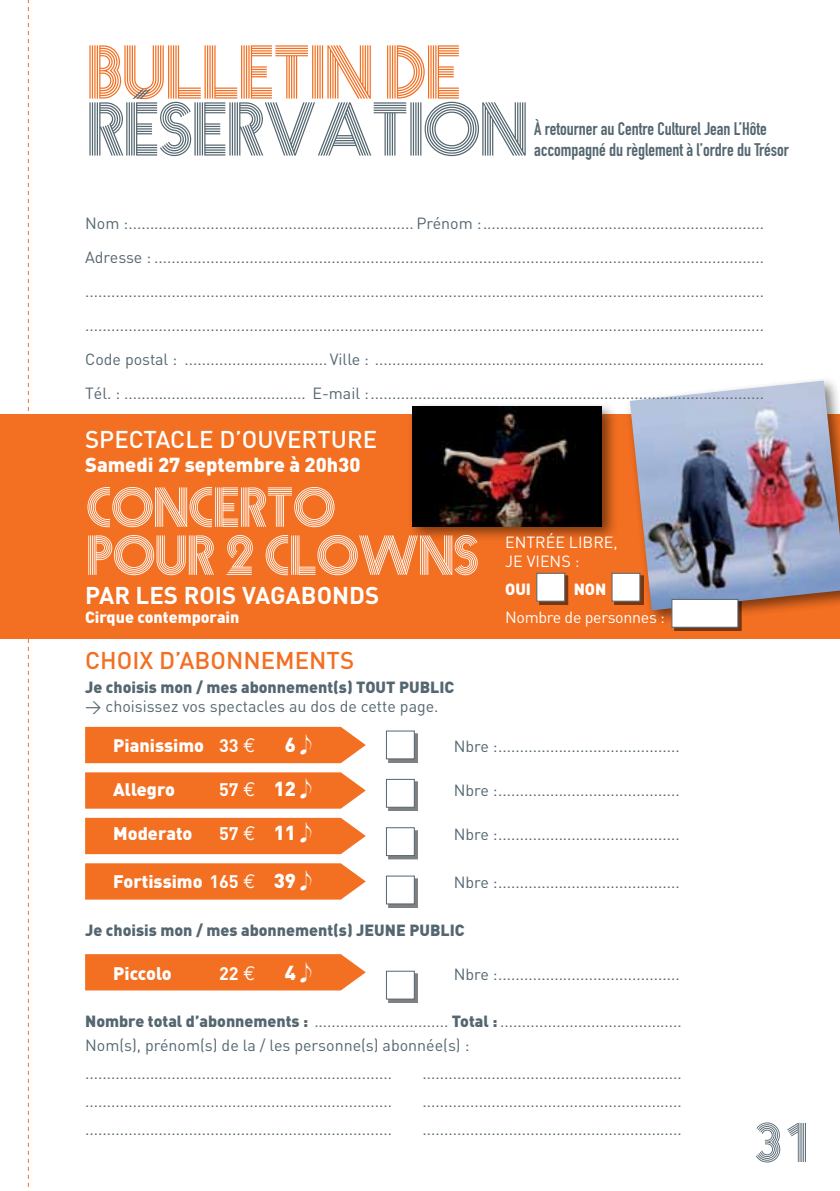
<style>
.page{position:relative;width:840px;height:1191px;background:#fff}
.page>*{position:absolute;margin:0;border:0;box-sizing:border-box;transform-origin:0 0}
.t1{font:68px "Prisma";color:#546670}
.t2{font:68px "Prisma";color:#f36f21}
.t3{font:50.4px/48px "Prisma";color:#fff}
.t4{font:50px "Prisma";color:#546670}
.t5{font:500 24px "DIN";color:#fff}
.t6{font:700 24px "DIN";color:#fff}
.t7{font:500 24px "DIN";color:#f36f21}
.t8{font:900 20px "DIN";color:#fff}
.t9{font:18px/21.6px "DIN Engschrift";color:#546670}
.t10{font:900 18px "DIN";color:#fff}
.t11{font:700 18px "DIN";color:#fff}
.t12{font:16px/34px "DIN";color:#546670;text-align:justify}
.t13{font:900 16px "DIN";color:#546670}
.t14{font:16px/19.2px "DIN";letter-spacing:-.01em;color:#fff}
.t15{font:900 16px "DIN";color:#fff}
.s1{font-weight:700}
.s2{font-family:"Euro Mono";font-weight:400;font-size:20px}
.s3{font-family:"Sonata";font-weight:400}
.s4{font-weight:900;font-size:20px}
.s5{font-family:"Sonata";font-weight:400;font-size:20px}
.s6{font-size:20px}
.s7{font-weight:900}
</style>
<div class="page">
<div style="left:0;top:414px;width:839px;height:224px;background:#f36f21"></div>
<div style="left:407px;top:401px;width:210px;height:142px;background:#000;opacity:.5"></div>
<img style="left:412px;top:407px;width:189px;height:119px">
<div style="left:624px;top:376px;width:215px;height:250px;background:#000;opacity:.5"></div>
<img style="left:629px;top:380px;width:210px;height:230px">
<div style="left:85px;top:727px;width:280px;height:36px;background:#f36f21"></div>
<svg style="left:85px;top:772px;width:280px;height:36px;background:#f3762c"></svg>
<div style="left:85px;top:818px;width:280px;height:36px;background:#f36f21"></div>
<svg style="left:85px;top:863px;width:280px;height:36px;background:#f3752b"></svg>
<svg style="left:85px;top:954px;width:280px;height:36px;background:#f3752a"></svg>
<div style="left:388px;top:733px;width:29px;height:29px;background:#000;opacity:.5"></div>
<div style="left:386px;top:730px;width:28px;height:29px;background:#fff"></div>
<div style="left:388px;top:781px;width:29px;height:29px;background:#000;opacity:.5"></div>
<div style="left:386px;top:779px;width:28px;height:28px;background:#fff;border:1px solid #546670"></div>
<div style="left:388px;top:830px;width:29px;height:29px;background:#000;opacity:.5"></div>
<div style="left:386px;top:827px;width:28px;height:29px;background:#fff;border:1px solid #546670"></div>
<div style="left:388px;top:878px;width:29px;height:29px;background:#000;opacity:.5"></div>
<div style="left:386px;top:875px;width:28px;height:29px;background:#fff"></div>
<div style="left:388px;top:973px;width:29px;height:29px;background:#000;opacity:.5"></div>
<div style="left:386px;top:970px;width:28px;height:29px;background:#fff;border:1px solid #546670"></div>
<div style="left:614px;top:575px;width:29px;height:29px;background:#000;opacity:.5"></div>
<div style="left:611px;top:573px;width:29px;height:28px;background:#fff"></div>
<div style="left:673px;top:601px;width:67px;height:29px;background:#000;opacity:.5"></div>
<div style="left:671px;top:599px;width:67px;height:29px;background:#fff;border:1px solid #546670"></div>
<div style="left:539px;top:575px;width:29px;height:29px;background:#000;opacity:.5"></div>
<div style="left:536px;top:573px;width:29px;height:28px;background:#fff;border:1px solid #546670"></div>
<svg style="left:28px;top:0;width:1px;height:1191px"></svg>
<h1 class="t2" style="left:85px;top:22px;width:375px">BULLETIN DE</h1>
<h1 class="t1" style="left:85px;top:79px;width:442px">RÉSERVATION</h1>
<p class="t9" style="left:533px;top:118px;width:256px">À retourner au Centre Culturel Jean L’Hôte accompagné du règlement à l’ordre du Trésor</p>
<p class="t12" style="left:85px;top:205px;width:680px">Nom :.................................................................. Prénom :.................................................................<br>Adresse : ............................................................................................................................................. ............................................................................................................................................................. .............................................................................................................................................................<br>Code postal : ................................. Ville : ..........................................................................................<br>Tél. : .......................................... E-mail :...........................................................................................</p>
<h3 class="t5" style="left:85px;top:424px;width:293px">SPECTACLE D’OUVERTURE</h3>
<p class="t8" style="left:85px;top:451px;width:277px">Samedi 27 septembre à 20h30</p>
<h2 class="t3" style="left:85px;top:480px;width:393px">CONCERTO<br>POUR 2 CLOWNS</h2>
<h3 class="t6" style="left:85px;top:579px;width:295px">PAR LES ROIS VAGABONDS</h3>
<p class="t15" style="left:85px;top:606px;width:156px">Cirque contemporain</p>
<h3 class="t7" style="left:85px;top:645px;width:270px">CHOIX D’ABONNEMENTS</h3>
<p class="t13" style="left:85px;top:676px;width:370px">Je choisis mon / mes abonnement(s) TOUT PUBLIC</p>
<p class="t12" style="left:85px;top:689px;width:355px">&gt; choisissez vos spectacles au dos de cette page.</p>
<p class="t14" style="left:505px;top:532px;width:114px">ENTRÉE LIBRE,<br>JE VIENS :</p>
<p class="t15" style="left:505px;top:578px;width:27px">OUI</p>
<p class="t15" style="left:573px;top:578px;width:34px">NON</p>
<p class="t14" style="left:505px;top:607px;width:161px">Nombre de personnes :</p>
<p class="t10" style="left:113px;top:733px;width:144px">Pianissimo <span class="s1">33</span> <span class="s2">E</span></p>
<p class="t8" style="left:285px;top:731px;width:28px">6<span class="s3">E</span></p>
<p class="t12" style="left:453px;top:729px;width:227px">Nbre :..........................................</p>
<p class="t10" style="left:113px;top:777px;width:63px">Allegro</p>
<p class="t11" style="left:219px;top:777px;width:94px">57<span class="s2">E</span> <span class="s4">12</span><span class="s5">E</span></p>
<p class="t12" style="left:453px;top:773px;width:227px">Nbre :..........................................</p>
<p class="t10" style="left:113px;top:821px;width:81px">Moderato</p>
<p class="t11" style="left:219px;top:821px;width:94px">57<span class="s2">E</span> <span class="s4">11</span><span class="s5">E</span></p>
<p class="t12" style="left:453px;top:817px;width:227px">Nbre :..........................................</p>
<p class="t10" style="left:113px;top:869px;width:200px">Fortissimo <span class="s1">165</span> <span class="s2">E</span> <span class="s6">39</span> <span class="s5">E</span></p>
<p class="t12" style="left:453px;top:865px;width:227px">Nbre :..........................................</p>
<p class="t13" style="left:85px;top:919px;width:381px">Je choisis mon / mes abonnement(s) JEUNE PUBLIC</p>
<p class="t10" style="left:113px;top:961px;width:60px">Piccolo</p>
<p class="t11" style="left:219px;top:961px;width:38px">22 <span class="s2">E</span></p>
<p class="t8" style="left:285px;top:959px;width:28px">4<span class="s3">E</span></p>
<p class="t12" style="left:453px;top:957px;width:227px">Nbre :..........................................</p>
<p class="t12" style="left:85px;top:1009px;width:598px;line-height:24px"><span class="s7">Nombre total d’abonnements :</span> ............................... <span class="s7">Total :</span> ..........................................<br>Nom(s), prénom(s) de la / les personne(s) abonnée(s) :</p>
<p class="t12" style="left:85px;top:1056px;width:308px">.......................................................................</p>
<p class="t12" style="left:422px;top:1056px;width:261px">............................................................</p>
<p class="t12" style="left:85px;top:1084px;width:308px">.......................................................................</p>
<p class="t12" style="left:422px;top:1084px;width:261px">............................................................</p>
<p class="t12" style="left:85px;top:1112px;width:308px">.......................................................................</p>
<p class="t12" style="left:422px;top:1112px;width:261px">............................................................</p>
<h3 class="t4" style="left:750px;top:1105px;width:65px">31</h3>
</div>
